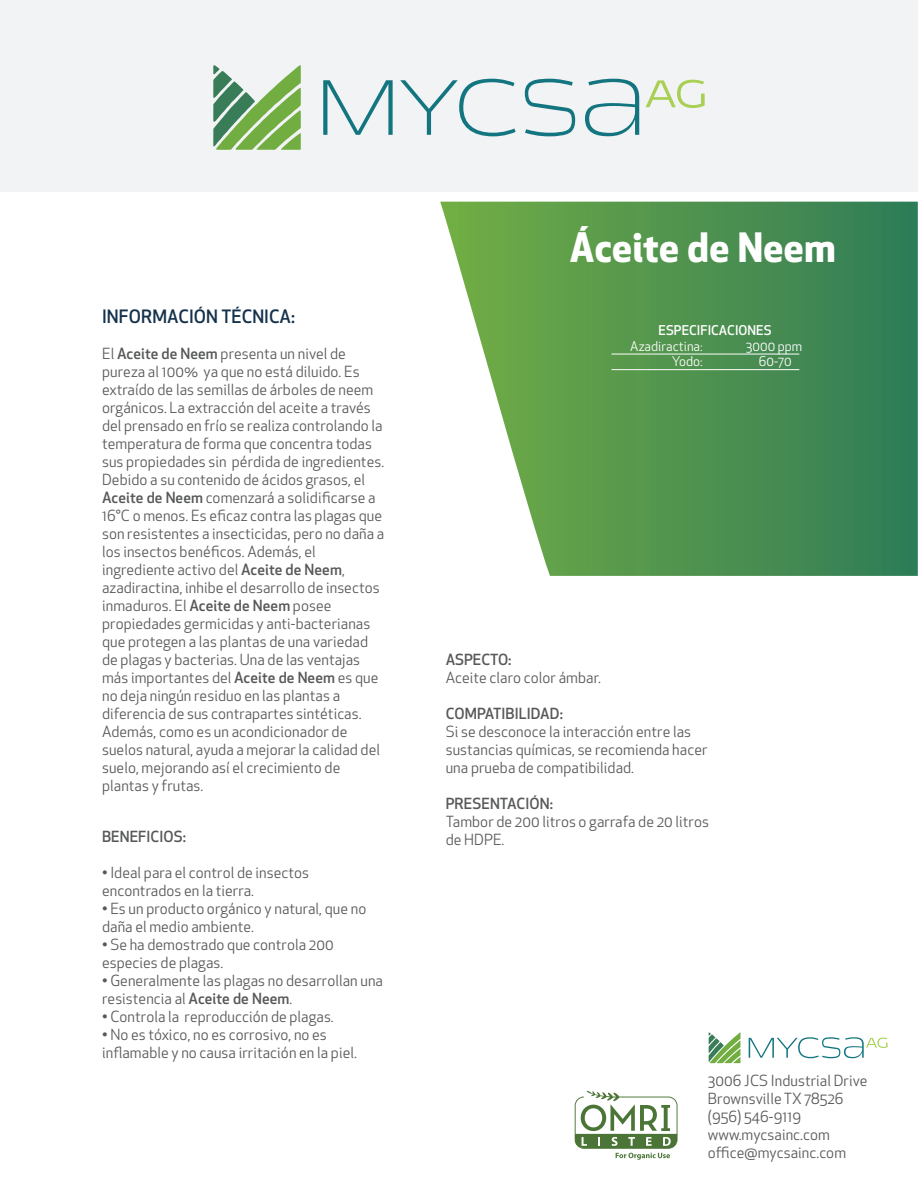
<style>
.page{position:relative;width:918px;height:1188px;background:#fff}
.page>*{position:absolute;margin:0;border:0;box-sizing:border-box;transform-origin:0 0}
.t1{font:700 39.45px "Apex New";color:#fff}
.t2{font:500 18px "Apex New";letter-spacing:.005em;color:#15324c}
.t3{font:15px/18px "Apex New";letter-spacing:.005em;color:#57585a}
.t4{font:500 15px "Apex New";letter-spacing:.005em;color:#57585a}
.t5{font:13.2px "Apex New";letter-spacing:.005em;color:#fff}
.t6{font:500 13.2px "Apex New";letter-spacing:.005em;color:#fff}
.s1{font-weight:500}
</style>
<div class="page">
<div style="left:0;top:0;width:918px;height:191px;background:#f2f3f4"></div>
<svg style="left:213px;top:65px;width:88px;height:85px"></svg>
<svg style="left:323px;top:80px;width:70px;height:55px"></svg>
<svg style="left:400px;top:79px;width:116px;height:57px"></svg>
<svg style="left:525px;top:79px;width:50px;height:57px"></svg>
<svg style="left:585px;top:79px;width:54px;height:58px"></svg>
<svg style="left:646px;top:80px;width:59px;height:28px"></svg>
<svg style="left:440px;top:202px;width:478px;height:374px;background:#619e63"></svg>
<hr style="left:612px;top:354px;width:187px;height:1px;background:#fff">
<hr style="left:612px;top:369px;width:187px;height:1px;background:#fff">
<svg style="left:709px;top:1032px;width:32px;height:31px"></svg>
<svg style="left:749px;top:1037px;width:139px;height:21px"></svg>
<svg style="left:575px;top:1090px;width:103px;height:70px"></svg>
<h1 class="t1" style="left:570px;top:219px;width:268px">Áceite de Neem</h1>
<p class="t2" style="left:102px;top:304px;width:195px">INFORMACIÓN TÉCNICA:</p>
<p class="t3" style="left:102px;top:345px;width:284px">El <span class="s1">Aceite de Neem</span> presenta un nivel de pureza al 100% ya que no está diluido. Es extraído de las semillas de árboles de neem orgánicos. La extracción del aceite a través del prensado en frío se realiza controlando la temperatura de forma que concentra todas sus propiedades sin pérdida de ingredientes.<br>Debido a su contenido de ácidos grasos, el <span class="s1">Aceite de Neem</span> comenzará a solidificarse a 16°C o menos. Es eficaz contra las plagas que son resistentes a insecticidas, pero no daña a los insectos benéficos. Además, el ingrediente activo del <span class="s1">Aceite de Neem</span>, azadiractina, inhibe el desarrollo de insectos inmaduros. El <span class="s1">Aceite de Neem</span> posee propiedades germicidas y anti-bacterianas que protegen a las plantas de una variedad de plagas y bacterias. Una de las ventajas más importantes del <span class="s1">Aceite de Neem</span> es que no deja ningún residuo en las plantas a diferencia de sus contrapartes sintéticas.<br>Además, como es un acondicionador de suelos natural, ayuda a mejorar la calidad del suelo, mejorando así el crecimiento de plantas y frutas.</p>
<p class="t6" style="left:659px;top:321px;width:115px">ESPECIFICACIONES</p>
<p class="t5" style="left:630px;top:337px;width:74px">Azadiractina:</p>
<p class="t5" style="left:746px;top:337px;width:58px">3000 ppm</p>
<p class="t5" style="left:672px;top:353px;width:32px">Yodo:</p>
<p class="t5" style="left:759px;top:353px;width:34px">60-70</p>
<p class="t4" style="left:446px;top:649px;width:67px">ASPECTO:</p>
<p class="t3" style="left:446px;top:668px;width:157px">Aceite claro color ámbar.</p>
<p class="t4" style="left:446px;top:703px;width:119px">COMPATIBILIDAD:</p>
<p class="t3" style="left:446px;top:722px;width:263px">Si se desconoce la interacción entre las sustancias químicas, se recomienda hacer una prueba de compatibilidad.</p>
<p class="t4" style="left:446px;top:793px;width:109px">PRESENTACIÓN:</p>
<p class="t3" style="left:446px;top:812px;width:265px">Tambor de 200 litros o garrafa de 20 litros</p>
<p class="t4" style="left:102px;top:826px;width:86px">BENEFICIOS:</p>
<p class="t3" style="left:446px;top:830px;width:60px">de HDPE.</p>
<p class="t3" style="left:102px;top:863px;width:208px">• Ideal para el control de insectos encontrados en la tierra.</p>
<p class="t3" style="left:102px;top:899px;width:266px">• Es un producto orgánico y natural, que no daña el medio ambiente.</p>
<p class="t3" style="left:102px;top:935px;width:233px">• Se ha demostrado que controla 200 especies de plagas.</p>
<p class="t3" style="left:102px;top:971px;width:282px">• Generalmente las plagas no desarrollan una resistencia al <span class="s1">Aceite de Neem</span>.</p>
<p class="t3" style="left:102px;top:1007px;width:233px">• Controla la reproducción de plagas.</p>
<p class="t3" style="left:102px;top:1025px;width:256px">• No es tóxico, no es corrosivo, no es inflamable y no causa irritación en la piel.</p>
<p class="t3" style="left:708px;top:1072px;width:161px">3006 JCS Industrial Drive<br>Brownsville TX 78526 (956) 546-9119 www.mycsainc.com office@mycsainc.com</p>
</div>
